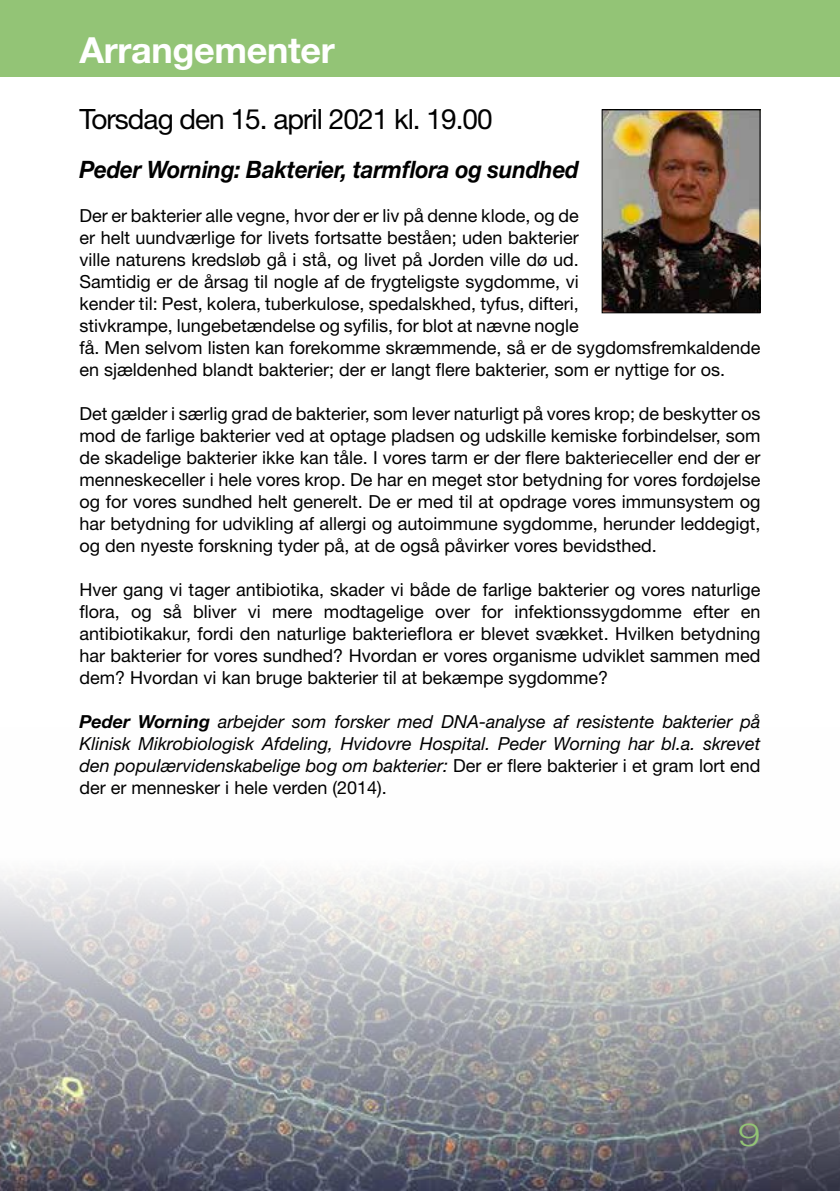
<style>
.page{position:relative;width:840px;height:1191px;background:#fff}
.page>*{position:absolute;margin:0;border:0;box-sizing:border-box;transform-origin:0 0}
.t1{font:700 36px "Helvetica Neue LT Std";letter-spacing:-.01em;color:#fff}
.t2{font:300 32px "Helvetica Neue LT Std";color:#93c476;scale:1.25 1}
.t3{font:28px "Helvetica Neue LT Std";letter-spacing:-.035em;color:#000}
.t4{font:italic 700 24px "Helvetica Neue LT Std";letter-spacing:-.01em;color:#000;scale:.93 1}
.t5{font:18px/22px "Helvetica Neue LT Std";color:#000;text-align:justify}
.t6{font:italic 18px/22px "Helvetica Neue LT Std";color:#000;text-align:justify}
.s1{font-weight:700}
.s2{font-style:normal}
</style>
<div class="page">
<div style="left:0;top:0;width:839px;height:77px;background:#93c476"></div>
<img style="left:603px;top:111px;width:155px;height:200px">
<div style="left:601px;top:109px;width:159px;height:204px;border:1px solid #000"></div>
<img style="left:0;top:873px;width:839px;height:318px">
<h1 class="t1" style="left:79px;top:27px;width:256px">Arrangementer</h1>
<h3 class="t3" style="left:79px;top:102px;width:414px">Torsdag den 15. april 2021 kl. 19.00</h3>
<h3 class="t4" style="left:79px;top:154px;width:538px">Peder Worning: Bakterier, tarmflora og sundhed</h3>
<p class="t5" style="left:79px;top:204px;width:682px;text-align:left">Der er bakterier alle vegne, hvor der er liv på denne klode, og de<br>er helt uundværlige for livets fortsatte beståen; uden bakterier<br>ville naturens kredsløb gå i stå, og livet på Jorden ville dø ud.<br>Samtidig er de årsag til nogle af de frygteligste sygdomme, vi<br>kender til: Pest, kolera, tuberkulose, spedalskhed, tyfus, difteri,<br>stivkrampe, lungebetændelse og syfilis, for blot at nævne nogle<br>få. Men selvom listen kan forekomme skræmmende, så er de sygdomsfremkaldende en sjældenhed blandt bakterier; der er langt flere bakterier, som er nyttige for os.</p>
<p class="t5" style="left:79px;top:402px;width:682px">Det gælder i særlig grad de bakterier, som lever naturligt på vores krop; de beskytter os mod de farlige bakterier ved at optage pladsen og udskille kemiske forbindelser, som de skadelige bakterier ikke kan tåle. I vores tarm er der flere bakterieceller end der er menneskeceller i hele vores krop. De har en meget stor betydning for vores fordøjelse og for vores sundhed helt generelt. De er med til at opdrage vores immunsystem og har betydning for udvikling af allergi og autoimmune sygdomme, herunder leddegigt, og den nyeste forskning tyder på, at de også påvirker vores bevidsthed.</p>
<p class="t5" style="left:79px;top:578px;width:682px">Hver gang vi tager antibiotika, skader vi både de farlige bakterier og vores naturlige flora, og så bliver vi mere modtagelige over for infektionssygdomme efter en antibiotikakur, fordi den naturlige bakterieflora er blevet svækket. Hvilken betydning har bakterier for vores sundhed? Hvordan er vores organisme udviklet sammen med dem? Hvordan vi kan bruge bakterier til at bekæmpe sygdomme?</p>
<p class="t6" style="left:79px;top:710px;width:682px"><span class="s1">Peder Worning</span> arbejder som forsker med DNA-analyse af resistente bakterier på Klinisk Mikrobiologisk Afdeling, Hvidovre Hospital. Peder Worning har bl.a. skrevet den populærvidenskabelige bog om bakterier: <span class="s2">Der er flere bakterier i et gram lort end der er mennesker i hele verden (2014).</span></p>
<h2 class="t2" style="left:737px;top:1114px;width:19px">9</h2>
</div>
